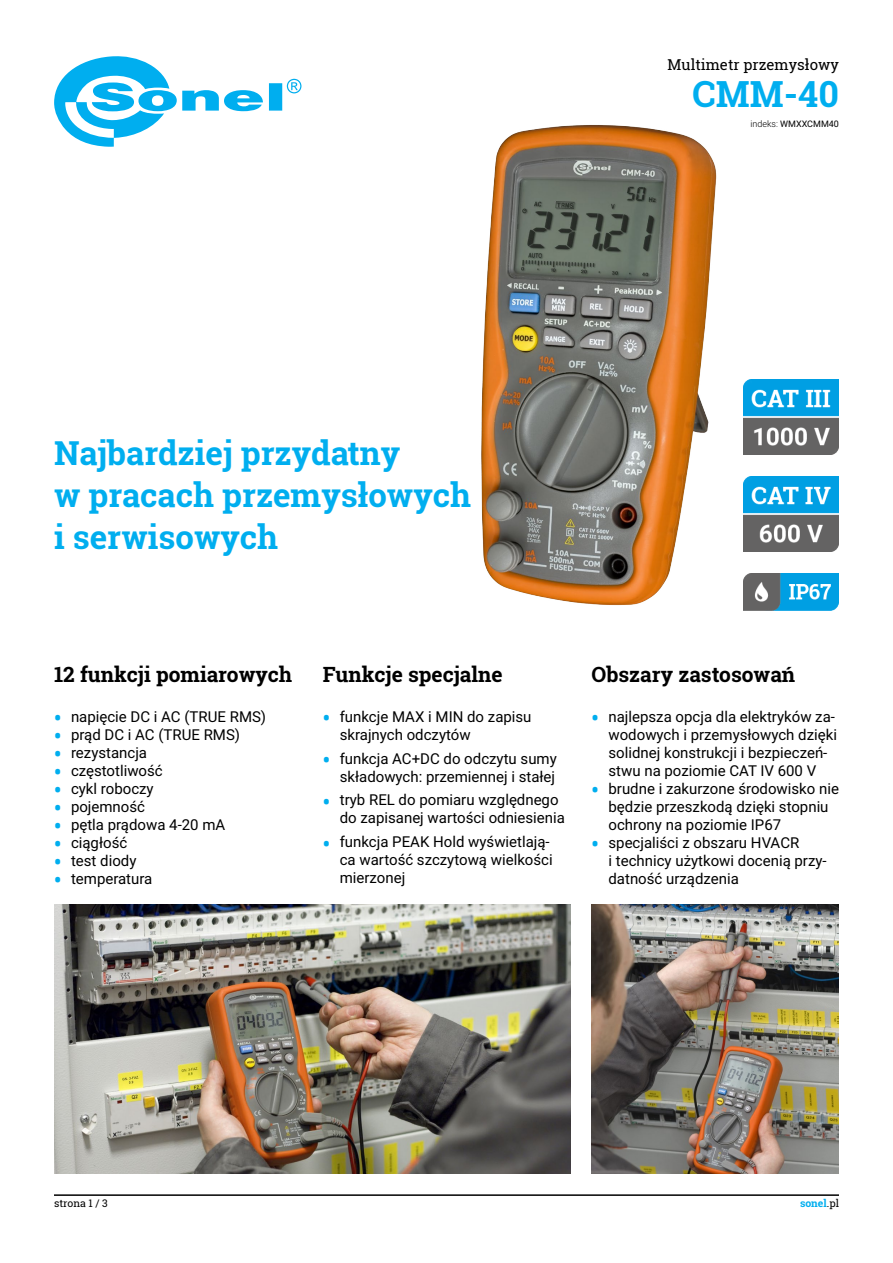
<style>
.page{position:relative;width:893px;height:1263px;background:#fff}
.page>*{position:absolute;margin:0;border:0;box-sizing:border-box;transform-origin:0 0}
.t1{font:700 36px "Roboto Slab";color:#00aeef}
.t2{font:700 33px/42px "Roboto Slab";color:#00aeef}
.t3{font:700 21px "Roboto Slab";color:#000}
.t4{font:15px/18px "Roboto";color:#000}
.t5{font:15px "Roboto Slab";color:#000}
.t6{font:10.5px "Roboto Slab";color:#000}
.t7{font:700 10.5px "Roboto Slab";color:#00aeef}
.t8{font:9px "Roboto";color:#000}
.s1{font-weight:300}
.s2{font-family:"Roboto Slab";font-weight:700;font-size:21px;color:#00aeef}
.s3{font-weight:400;color:#000}
</style>
<div class="page">
<hr style="left:54px;top:1194px;width:785px;height:2px;background:#000">
<img style="left:481px;top:125px;width:236px;height:481px">
<svg style="left:54px;top:56px;width:247px;height:91px"></svg>
<img style="left:743px;top:476px;width:96px;height:76px">
<img style="left:743px;top:573px;width:96px;height:38px">
<img style="left:591px;top:905px;width:248px;height:268px">
<img style="left:54px;top:905px;width:516px;height:268px">
<img style="left:743px;top:379px;width:96px;height:76px">
<p class="t5" style="left:668px;top:54px;width:173px">Multimetr przemysłowy</p>
<h1 class="t1" style="left:693px;top:69px;width:148px">CMM-40</h1>
<p class="t8" style="left:750px;top:117px;width:90px"><span class="s1">indeks:</span> WMXXCMM40</p>
<h2 class="t2" style="left:54px;top:431px;width:419px">Najbardziej przydatny<br>w pracach przemysłowych i serwisowych</h2>
<h3 class="t3" style="left:54px;top:660px;width:240px">12 funkcji pomiarowych</h3>
<p class="t4" style="left:54px;top:707px;width:214px"><span class="s2">•</span> napięcie DC i AC (TRUE RMS)</p>
<p class="t4" style="left:54px;top:725px;width:188px"><span class="s2">•</span> prąd DC i AC (TRUE RMS)</p>
<p class="t4" style="left:54px;top:743px;width:95px"><span class="s2">•</span> rezystancja</p>
<p class="t4" style="left:54px;top:761px;width:110px"><span class="s2">•</span> częstotliwość</p>
<p class="t4" style="left:54px;top:779px;width:101px"><span class="s2">•</span> cykl roboczy</p>
<p class="t4" style="left:54px;top:797px;width:93px"><span class="s2">•</span> pojemność</p>
<p class="t4" style="left:54px;top:815px;width:173px"><span class="s2">•</span> pętla prądowa 4-20 mA</p>
<p class="t4" style="left:54px;top:833px;width:75px"><span class="s2">•</span> ciągłość</p>
<p class="t4" style="left:54px;top:851px;width:84px"><span class="s2">•</span> test diody</p>
<p class="t4" style="left:54px;top:869px;width:100px"><span class="s2">•</span> temperatura</p>
<h3 class="t3" style="left:323px;top:660px;width:181px">Funkcje specjalne</h3>
<p class="t4" style="left:340px;top:707px;width:193px;text-indent:-17px"><span class="s2">•</span> funkcje MAX i MIN do zapisu skrajnych odczytów</p>
<p class="t4" style="left:323px;top:749px;width:236px;text-align:right"><span class="s2">•</span> funkcja AC+DC do odczytu sumy składowych: przemiennej i stałej</p>
<p class="t4" style="left:340px;top:790px;width:227px;text-indent:-17px"><span class="s2">•</span> tryb REL do pomiaru względnego do zapisanej wartości odniesienia</p>
<p class="t4" style="left:340px;top:832px;width:214px;text-indent:-17px"><span class="s2">•</span> funkcja PEAK Hold wyświetlają&shy;ca wartość szczytową wielkości mierzonej</p>
<h3 class="t3" style="left:591px;top:660px;width:205px">Obszary zastosowań</h3>
<p class="t4" style="left:608px;top:707px;width:230px;text-indent:-17px"><span class="s2">•</span> najlepsza opcja dla elektryków za&shy;wodowych i przemysłowych dzięki solidnej konstrukcji i bezpieczeń&shy;stwu na poziomie CAT IV 600 V</p>
<p class="t4" style="left:608px;top:779px;width:232px;text-indent:-17px"><span class="s2">•</span> brudne i zakurzone środowisko nie będzie przeszkodą dzięki stopniu ochrony na poziomie IP67</p>
<p class="t4" style="left:608px;top:833px;width:220px;text-indent:-17px"><span class="s2">•</span> specjaliści z obszaru HVACR<br>i technicy użytkowi docenią przy&shy;datność urządzenia</p>
<p class="t6" style="left:54px;top:1196px;width:55px">strona 1 / 3</p>
<p class="t7" style="left:800px;top:1196px;width:40px">sonel<span class="s3">.pl</span></p>
</div>
